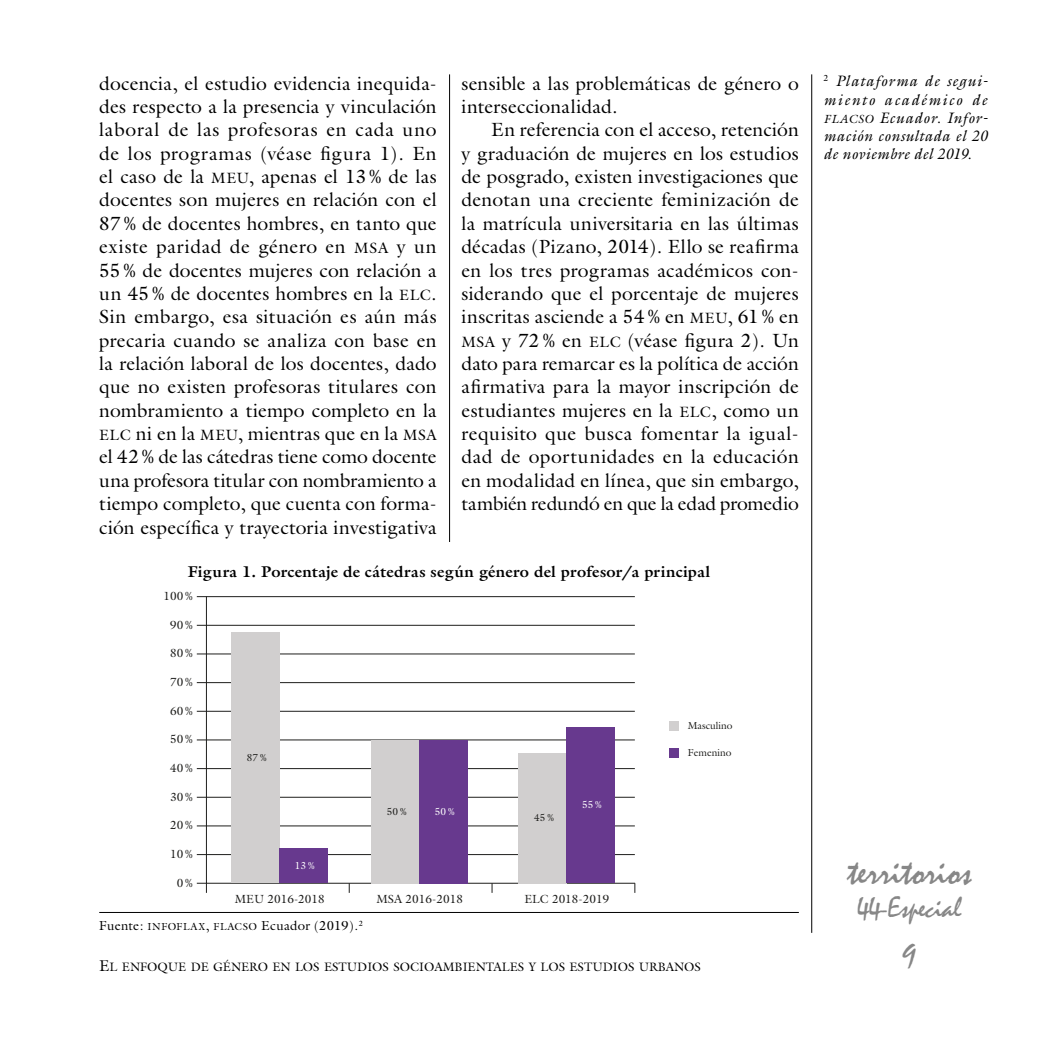
<style>
.page{position:relative;width:1042px;height:1042px;background:#fff}
.page>*{position:absolute;margin:0;border:0;box-sizing:border-box;transform-origin:0 0}
.t1{font:38.5px "Mistral";letter-spacing:-.01em;color:#878787}
.t2{font:33.25px "Mistral";color:#878787}
.t3{font:29.75px "Mistral";letter-spacing:-.01em;color:#878787}
._01Body{font:19.25px/23.4px "Galliard";letter-spacing:.01em;color:#000;text-align:justify}
._02Body_2{font:19.25px/23.3px "Galliard";letter-spacing:-.005em;color:#000;text-align:justify}
._15Tit_grafico{font:700 15.75px "Galliard";letter-spacing:.02em;color:#000}
._04Notas_y_clave{font:italic 15.22px/18.2px "Galliard";letter-spacing:.03em;color:#000;text-align:justify}
._16Fte_grafico{font:13.12px "Galliard";letter-spacing:.02em;color:#000}
.t4{font:12.25px "Galliard";color:#000}
.t5{font:11.9px "Galliard";color:#1e1e1c}
.t6{font:10.15px "Galliard";color:#1e1e1c}
.t7{font:10.15px "Galliard";color:#fff}
.s1{font-size:15.05px}
.s2{font-style:inherit}
.s3{font-size:10.15px}
.s4{font-size:15.75px}
.s5{font-size:11.9px}
</style>
<div class="page">
<hr style="left:811px;top:74px;width:1px;height:859px;background:#000">
<hr style="left:449px;top:74px;width:1px;height:859px;background:#000">
<div style="left:99px;top:543px;width:700px;height:390px;background:#fff"></div>
<hr style="left:99px;top:912px;width:700px;height:1px;background:#000">
<svg style="left:197px;top:883px;width:10px;height:10px"></svg>
<hr style="left:197px;top:854px;width:438px;height:1px;background:#1e1e1c">
<hr style="left:197px;top:825px;width:438px;height:1px;background:#1e1e1c">
<hr style="left:197px;top:797px;width:438px;height:1px;background:#1e1e1c">
<hr style="left:197px;top:768px;width:438px;height:1px;background:#1e1e1c">
<hr style="left:197px;top:739px;width:438px;height:1px;background:#1e1e1c">
<hr style="left:197px;top:711px;width:438px;height:1px;background:#1e1e1c">
<hr style="left:197px;top:682px;width:438px;height:1px;background:#1e1e1c">
<hr style="left:197px;top:654px;width:438px;height:1px;background:#1e1e1c">
<hr style="left:197px;top:625px;width:438px;height:1px;background:#1e1e1c">
<hr style="left:197px;top:596px;width:438px;height:1px;background:#1e1e1c">
<svg style="left:206px;top:596px;width:430px;height:288px"></svg>
<div style="left:232px;top:632px;width:48px;height:251px;background:#d1cfcf"></div>
<div style="left:280px;top:848px;width:48px;height:35px;background:#67398e"></div>
<div style="left:372px;top:740px;width:48px;height:143px;background:#d1cfcf"></div>
<div style="left:420px;top:740px;width:48px;height:143px;background:#67398e"></div>
<div style="left:519px;top:753px;width:48px;height:130px;background:#d1cfcf"></div>
<div style="left:567px;top:727px;width:48px;height:156px;background:#67398e"></div>
<div style="left:669px;top:721px;width:10px;height:10px;background:#d1cfcf"></div>
<div style="left:669px;top:748px;width:10px;height:10px;background:#67398e"></div>
<p class="_01Body" style="left:99px;top:71px;width:339px">docencia, el estudio evidencia inequida&shy;des respecto a la presencia y vinculación laboral de las profesoras en cada uno de los programas (véase figura 1). En el caso de la <span class="s1">MEU</span>, apenas el 13% de las docentes son mujeres en relación con el 87% de docentes hombres, en tanto que existe paridad de género en <span class="s1">MSA</span> y un 55% de docentes mujeres con relación a un 45% de docentes hombres en la <span class="s1">ELC</span><span class="s2">.<br></span>Sin embargo, esa situación es aún más precaria cuando se analiza con base en la relación laboral de los docentes, dado que no existen profesoras titulares con nombramiento a tiempo completo en la <span class="s1">ELC</span> ni en la <span class="s1">MEU</span>, mientras que en la <span class="s1">MSA </span>el 42% de las cátedras tiene como docente una profesora titular con nombramiento a tiempo completo, que cuenta con forma&shy;ción específica y trayectoria investigativa</p>
<p class="_01Body" style="left:461px;top:71px;width:339px">sensible a las problemáticas de género o interseccionalidad.</p>
<p class="_02Body_2" style="left:461px;top:118px;width:339px;text-indent:30px">En referencia con el acceso, retención y graduación de mujeres en los estudios de posgrado, existen investigaciones que denotan una creciente feminización de la matrícula universitaria en las últimas décadas (Pizano, 2014). Ello se reafirma en los tres programas académicos con&shy;siderando que el porcentaje de mujeres inscritas asciende a 54% en <span class="s1">MEU</span>, 61% en <span class="s1">MSA</span> y 72% en <span class="s1">ELC</span> (véase figura 2). Un dato para remarcar es la política de acción afirmativa para la mayor inscripción de estudiantes mujeres en la <span class="s1">ELC</span>, como un requisito que busca fomentar la igual&shy;dad de oportunidades en la educación en modalidad en línea, que sin embargo, también redundó en que la edad promedio</p>
<p class="_15Tit_grafico" style="left:188px;top:561px;width:524px">Figura 1. Porcentaje de cátedras según género del profesor/a principal</p>
<p class="t5" style="left:163px;top:588px;width:31px">100 %</p>
<p class="t5" style="left:170px;top:617px;width:24px">90%</p>
<p class="t5" style="left:170px;top:646px;width:24px">80%</p>
<p class="t5" style="left:170px;top:674px;width:24px">70%</p>
<p class="t5" style="left:170px;top:703px;width:24px">60%</p>
<p class="t5" style="left:170px;top:732px;width:24px">50%</p>
<p class="t5" style="left:170px;top:760px;width:24px">40%</p>
<p class="t5" style="left:170px;top:789px;width:24px">30%</p>
<p class="t5" style="left:170px;top:818px;width:24px">20%</p>
<p class="t5" style="left:170px;top:846px;width:24px">10%</p>
<p class="t5" style="left:177px;top:875px;width:18px">0%</p>
<p class="t5" style="left:235px;top:891px;width:92px">MEU 2016-2018</p>
<p class="t5" style="left:376px;top:891px;width:88px">MSA 2016-2018</p>
<p class="t5" style="left:524px;top:891px;width:87px">ELC 2018-2019</p>
<p class="t6" style="left:688px;top:719px;width:46px">Masculino</p>
<p class="t6" style="left:688px;top:746px;width:45px">Femenino</p>
<p class="t6" style="left:247px;top:751px;width:21px">87%</p>
<p class="t7" style="left:582px;top:798px;width:21px">55%</p>
<p class="t6" style="left:387px;top:805px;width:21px">50%</p>
<p class="t7" style="left:435px;top:805px;width:21px">50%</p>
<p class="t6" style="left:534px;top:811px;width:21px">45%</p>
<p class="t7" style="left:295px;top:859px;width:21px">13%</p>
<p class="_16Fte_grafico" style="left:99px;top:918px;width:265px">Fuente: <span class="s3">INFOFLAX</span><span class="s2">,</span> <span class="s3">FLACSO</span> Ecuador (2019).<sup>2</sup></p>
<p class="t4" style="left:99px;top:959px;width:603px"><span class="s4">E</span>L ENFOQUE DE GÉNERO EN LOS ESTUDIOS SOCIOAMBIENTALES Y LOS ESTUDIOS URBANOS</p>
<p class="_04Notas_y_clave" style="left:823px;top:72px;width:166px"><sup>2</sup> Plataforma de segui&shy;miento académico de <span class="s5">FLACSO</span> Ecuador. Infor&shy;mación consultada el 20 de noviembre del 2019.</p>
<h1 class="t1" style="left:847px;top:850px;width:126px">territorios</h1>
<h3 class="t3" style="left:857px;top:891px;width:105px">44-Especial</h3>
<h2 class="t2" style="left:902px;top:937px;width:16px">9</h2>
</div>
